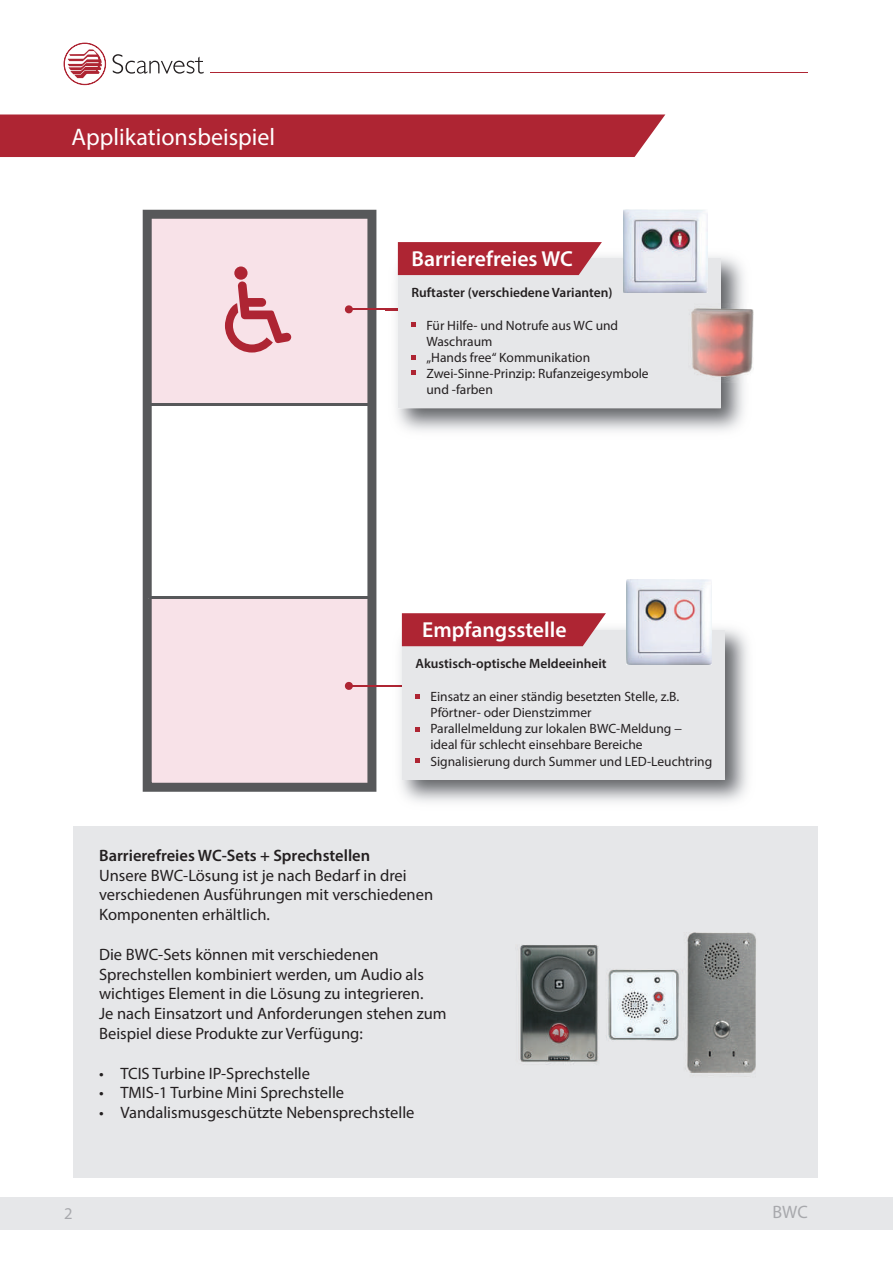
<style>
.page{position:relative;width:893px;height:1263px;background:#fff}
.page>*{position:absolute;margin:0;border:0;box-sizing:border-box;transform-origin:0 0}
.t1{font:24px "Myriad Pro";color:#fff}
.t2{font:600 21.75px "Myriad Pro";color:#fff}
.t3{font:18px "Myriad Pro";color:#a8a9ad}
.t4{font:16.5px/19.8px "Myriad Pro";color:#231f20}
.t5{font:600 16.5px "Myriad Pro";color:#231f20}
.t6{font:16.5px "Myriad Pro";color:#a8a9ad}
.t7{font:13.5px/16.2px "Myriad Pro";color:#231f20}
.t8{font:600 13.5px "Myriad Pro";color:#231f20}
</style>
<div class="page">
<div style="left:0;top:114px;width:665px;height:43px;background:#ae2533"></div>
<div style="left:0;top:1197px;width:893px;height:32px;background:#e6e7e9"></div>
<svg style="left:113px;top:54px;width:91px;height:20px"></svg>
<svg style="left:64px;top:43px;width:42px;height:42px"></svg>
<hr style="left:211px;top:72px;width:597px;height:1px;background:#ae2533">
<svg style="left:143px;top:210px;width:233px;height:582px;fill:#f8e2e8"></svg>
<hr style="left:150px;top:404px;width:222px;height:2px;background:#57585a">
<hr style="left:149px;top:597px;width:221px;height:2px;background:#57585a">
<svg style="left:344px;top:305px;width:9px;height:9px"></svg>
<hr style="left:349px;top:309px;width:62px;height:1px;background:#ae2533">
<img style="left:386px;top:246px;width:368px;height:185px">
<svg style="left:386px;top:309px;width:12px;height:1px"></svg>
<div style="left:398px;top:259px;width:323px;height:149px;background:#e6e7e9"></div>
<img style="left:624px;top:209px;width:83px;height:83px">
<svg style="left:398px;top:242px;width:204px;height:33px"></svg>
<svg style="left:411px;top:323px;width:5px;height:4px"></svg>
<svg style="left:411px;top:371px;width:5px;height:4px"></svg>
<svg style="left:411px;top:356px;width:5px;height:4px"></svg>
<svg style="left:344px;top:681px;width:9px;height:9px"></svg>
<hr style="left:349px;top:685px;width:62px;height:2px;background:#ae2533">
<div style="left:402px;top:630px;width:323px;height:149px;background:#e6e7e9"></div>
<svg style="left:402px;top:613px;width:204px;height:33px"></svg>
<svg style="left:415px;top:694px;width:5px;height:4px"></svg>
<svg style="left:415px;top:758px;width:5px;height:5px"></svg>
<svg style="left:415px;top:727px;width:5px;height:4px"></svg>
<img style="left:627px;top:579px;width:85px;height:85px">
<div style="left:234px;top:266px;width:14px;height:14px;background:#ae2533;border-radius:50%"></div>
<svg style="left:225px;top:281px;width:66px;height:71px"></svg>
<img style="left:691px;top:304px;width:62px;height:79px">
<div style="left:73px;top:826px;width:744px;height:352px;background:#e6e7e9"></div>
<img style="left:520px;top:932px;width:236px;height:141px">
<h1 class="t1" style="left:72px;top:122px;width:205px">Applikationsbeispiel</h1>
<h2 class="t2" style="left:411px;top:245px;width:163px">Barrierefreies WC</h2>
<p class="t8" style="left:411px;top:284px;width:203px">Ruftaster (verschiedene Varianten)</p>
<p class="t7" style="left:426px;top:317px;width:224px">Für Hilfe- und Notrufe aus WC und<br>Waschraum<br>„Hands free“ Kommunikation<br>Zwei-Sinne-Prinzip: Rufanzeigesymbole und -farben</p>
<h2 class="t2" style="left:422px;top:616px;width:146px">Empfangsstelle</h2>
<p class="t8" style="left:415px;top:655px;width:193px">Akustisch-optische Meldeeinheit</p>
<p class="t7" style="left:430px;top:688px;width:283px">Einsatz an einer ständig besetzten Stelle, z.B.<br>Pförtner- oder Dienstzimmer<br>Parallelmeldung zur lokalen BWC-Meldung − ideal für schlecht einsehbare Bereiche Signalisierung durch Summer und LED-Leuchtring</p>
<p class="t5" style="left:99px;top:845px;width:273px">Barrierefreies WC-Sets + Sprechstellen</p>
<p class="t4" style="left:99px;top:865px;width:336px">Unsere BWC-Lösung ist je nach Bedarf in drei verschiedenen Ausführungen mit verschiedenen<br>Komponenten erhältlich.</p>
<p class="t4" style="left:99px;top:944px;width:349px">Die BWC-Sets können mit verschiedenen Sprechstellen kombiniert werden, um Audio als wichtiges Element in die Lösung zu integrieren.<br>Je nach Einsatzort und Anforderungen stehen zum Beispiel diese Produkte zur Verfügung:</p>
<p class="t4" style="left:99px;top:1063px;width:212px">• TCIS Turbine IP-Sprechstelle</p>
<p class="t4" style="left:99px;top:1083px;width:247px">• TMIS-1 Turbine Mini Sprechstelle</p>
<p class="t4" style="left:99px;top:1102px;width:317px">• Vandalismusgeschützte Nebensprechstelle</p>
<p class="t6" style="left:64px;top:1203px;width:10px">2</p>
<p class="t3" style="left:772px;top:1201px;width:37px">BWC</p>
</div>
